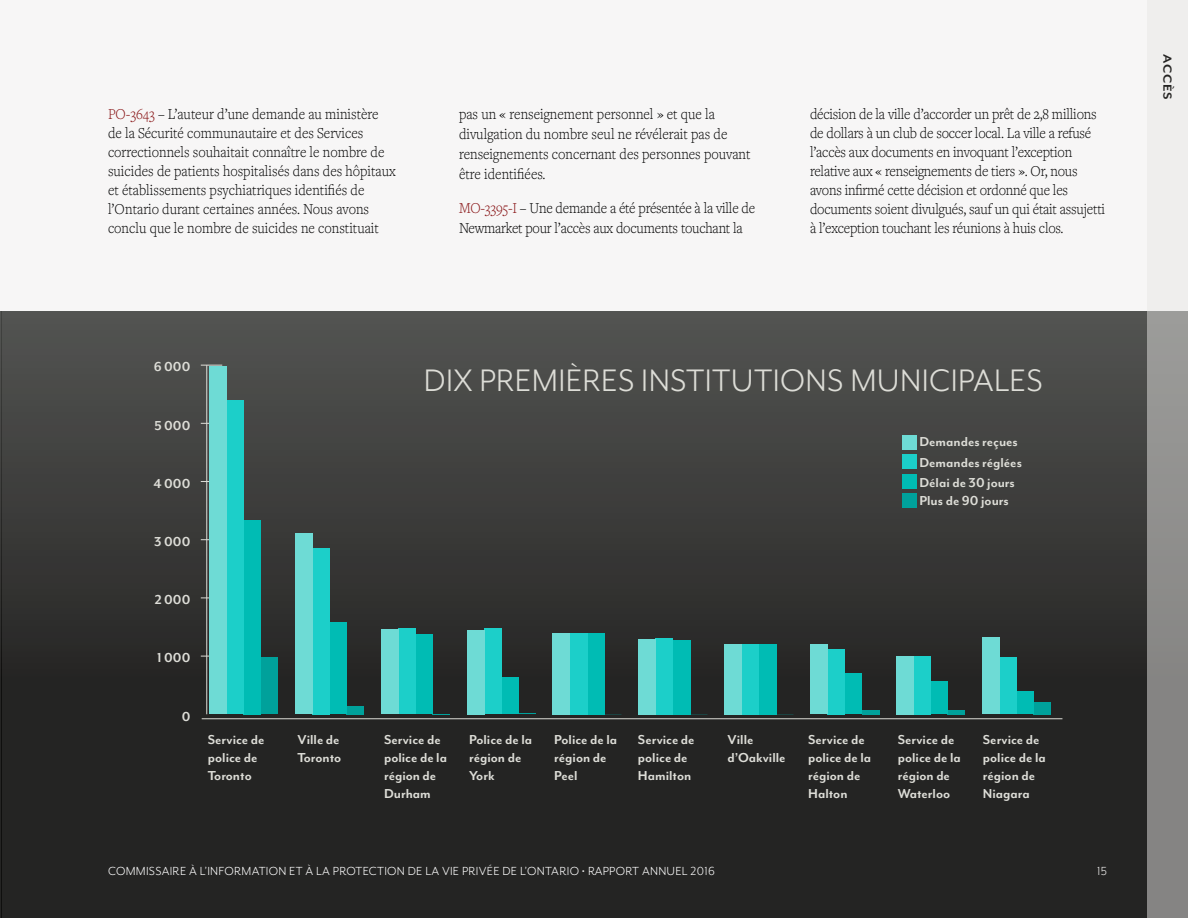
<style>
.page{position:relative;width:1188px;height:918px;background:#f7f6f6}
.page>*{position:absolute;margin:0;border:0;box-sizing:border-box;transform-origin:0 0}
.t1{font:35.85px "Mr Eaves Mod OT";letter-spacing:.01em;color:#ddddd7}
.body_text{font:300 15.75px/19px "Freight Text Pro";color:#000;scale:.9 1}
.t2{font:700 15px/17.9px "Mr Eaves Mod OT";color:#ddddd7}
.footer2{font:13.5px "Mr Eaves San OT";letter-spacing:.02em;color:#fff}
.section_headline{font:700 13.5px "Mr Eaves San OT";letter-spacing:.055em;color:#242322;scale:1.11 1}
.footer2-2{font:13.5px "Mr Eaves San OT";color:#f1f0ef}
.s1{color:#871214}
</style>
<div class="page">
<svg style="left:0;top:311px;width:1px;height:607px"></svg>
<div style="left:1px;top:311px;width:1187px;height:607px;background:linear-gradient(to bottom,#4e4e4c,#191919)"></div>
<svg style="left:1148px;top:311px;width:40px;height:607px;background:#8c8b8a"></svg>
<hr style="left:202px;top:718px;width:860px;height:1px;background:#ddddd7">
<hr style="left:206px;top:365px;width:1px;height:349px;background:#ddddd7">
<svg style="left:201px;top:365px;width:21px;height:1px"></svg>
<div style="left:261px;top:658px;width:17px;height:56px;background:#00a19b"></div>
<div style="left:347px;top:706px;width:17px;height:8px;background:#00a19b"></div>
<svg style="left:433px;top:714px;width:17px;height:1px"></svg>
<svg style="left:519px;top:714px;width:17px;height:1px"></svg>
<hr style="left:862px;top:710px;width:17px;height:4px;background:#00a19b">
<hr style="left:948px;top:710px;width:17px;height:4px;background:#00a19b">
<div style="left:1034px;top:702px;width:17px;height:12px;background:#00a19b"></div>
<div style="left:244px;top:520px;width:17px;height:194px;background:#00bcb4"></div>
<div style="left:330px;top:622px;width:17px;height:92px;background:#00bcb4"></div>
<div style="left:415px;top:635px;width:18px;height:79px;background:#00bcb4"></div>
<div style="left:501px;top:678px;width:18px;height:36px;background:#00bcb4"></div>
<div style="left:587px;top:633px;width:17px;height:81px;background:#00bcb4"></div>
<div style="left:673px;top:640px;width:17px;height:74px;background:#00bcb4"></div>
<div style="left:759px;top:644px;width:17px;height:70px;background:#00bcb4"></div>
<div style="left:845px;top:673px;width:17px;height:41px;background:#00bcb4"></div>
<div style="left:931px;top:682px;width:17px;height:32px;background:#00bcb4"></div>
<div style="left:1017px;top:691px;width:17px;height:23px;background:#00bcb4"></div>
<div style="left:227px;top:401px;width:17px;height:313px;background:#1ccfc9"></div>
<div style="left:312px;top:548px;width:18px;height:166px;background:#1ccfc9"></div>
<div style="left:398px;top:629px;width:17px;height:85px;background:#1ccfc9"></div>
<div style="left:484px;top:629px;width:17px;height:85px;background:#1ccfc9"></div>
<div style="left:570px;top:633px;width:17px;height:81px;background:#1ccfc9"></div>
<div style="left:656px;top:638px;width:17px;height:76px;background:#1ccfc9"></div>
<div style="left:742px;top:644px;width:17px;height:70px;background:#1ccfc9"></div>
<div style="left:828px;top:649px;width:17px;height:65px;background:#1ccfc9"></div>
<div style="left:914px;top:656px;width:17px;height:58px;background:#1ccfc9"></div>
<div style="left:999px;top:658px;width:18px;height:56px;background:#1ccfc9"></div>
<div style="left:209px;top:367px;width:18px;height:347px;background:#6edbd5"></div>
<div style="left:295px;top:534px;width:17px;height:180px;background:#6edbd5"></div>
<div style="left:381px;top:629px;width:17px;height:85px;background:#6edbd5"></div>
<div style="left:467px;top:630px;width:17px;height:84px;background:#6edbd5"></div>
<div style="left:553px;top:633px;width:17px;height:81px;background:#6edbd5"></div>
<div style="left:639px;top:639px;width:17px;height:75px;background:#6edbd5"></div>
<div style="left:725px;top:644px;width:17px;height:70px;background:#6edbd5"></div>
<div style="left:810px;top:644px;width:18px;height:70px;background:#6edbd5"></div>
<div style="left:896px;top:656px;width:18px;height:58px;background:#6edbd5"></div>
<div style="left:982px;top:637px;width:17px;height:77px;background:#6edbd5"></div>
<div style="left:902px;top:435px;width:14px;height:15px;background:#6edbd5"></div>
<div style="left:902px;top:455px;width:14px;height:14px;background:#1ccfc9"></div>
<div style="left:902px;top:474px;width:14px;height:14px;background:#00bcb4"></div>
<div style="left:902px;top:494px;width:14px;height:14px;background:#00a19b"></div>
<p class="body_text" style="left:108px;top:104px;width:321px"><span class="s1">PO-3643</span> – L’auteur d’une demande au ministère de la Sécurité communautaire et des Services correctionnels souhaitait connaître le nombre de suicides de patients hospitalisés dans des hôpitaux et établissements psychiatriques identifiés de l’Ontario durant certaines années. Nous avons conclu que le nombre de suicides ne constituait</p>
<p class="body_text" style="left:459px;top:103px;width:325px;line-height:20.1px">pas un « renseignement personnel » et que la divulgation du nombre seul ne révélerait pas de renseignements concernant des personnes pouvant être identifiées.</p>
<p class="body_text" style="left:459px;top:197px;width:331px;line-height:20.1px"><span class="s1">MO-3395-I</span> – Une demande a été présentée à la ville de<br>Newmarket pour l’accès aux documents touchant la</p>
<p class="body_text" style="left:810px;top:104px;width:330px">décision de la ville d’accorder un prêt de 2,8 millions de dollars à un club de soccer local. La ville a refusé l’accès aux documents en invoquant l’exception relative aux « renseignements de tiers ». Or, nous avons infirmé cette décision et ordonné que les documents soient divulgués, sauf un qui était assujetti à l’exception touchant les réunions à huis clos.</p>
<p class="t2" style="left:154px;top:358px;width:38px">6 000</p>
<p class="t2" style="left:154px;top:416px;width:37px">5 000</p>
<p class="t2" style="left:153px;top:475px;width:38px">4 000</p>
<p class="t2" style="left:154px;top:533px;width:38px">3 000</p>
<p class="t2" style="left:155px;top:591px;width:37px">2 000</p>
<p class="t2" style="left:157px;top:649px;width:35px">1 000</p>
<p class="t1" style="left:424px;top:361px;width:620px">DIX PREMIÈRES INSTITUTIONS MUNICIPALES</p>
<p class="t2" style="left:919px;top:432px;width:104px;line-height:20.9px">Demandes reçues<br>Demandes réglées</p>
<p class="t2" style="left:919px;top:474px;width:97px">Délai de 30 jours<br>Plus de 90 jours</p>
<p class="t2" style="left:182px;top:707px;width:10px">0</p>
<p class="t2" style="left:208px;top:731px;width:58px">Service de police de<br>Toronto</p>
<p class="t2" style="left:297px;top:731px;width:45px">Ville de<br>Toronto</p>
<p class="t2" style="left:384px;top:731px;width:64px">Service de police de la région de<br>Durham</p>
<p class="t2" style="left:469px;top:731px;width:64px">Police de la région de<br>York</p>
<p class="t2" style="left:554px;top:731px;width:64px">Police de la région de<br>Peel</p>
<p class="t2" style="left:638px;top:731px;width:58px">Service de police de<br>Hamilton</p>
<p class="t2" style="left:728px;top:731px;width:60px">Ville d’Oakville</p>
<p class="t2" style="left:808px;top:731px;width:64px">Service de police de la région de<br>Halton</p>
<p class="t2" style="left:898px;top:731px;width:64px">Service de police de la région de<br>Waterloo</p>
<p class="t2" style="left:983px;top:731px;width:64px">Service de police de la région de<br>Niagara</p>
<p class="footer2" style="left:108px;top:864px;width:608px">COMMISSAIRE À L’INFORMATION ET À LA PROTECTION DE LA VIE PRIVÉE DE L’ONTARIO • RAPPORT ANNUEL 2016</p>
<p class="footer2-2" style="left:1097px;top:864px;width:11px">15</p>
<p class="section_headline" style="left:1175px;top:54px;width:43px;rotate:90deg">ACCÈS</p>
</div>
